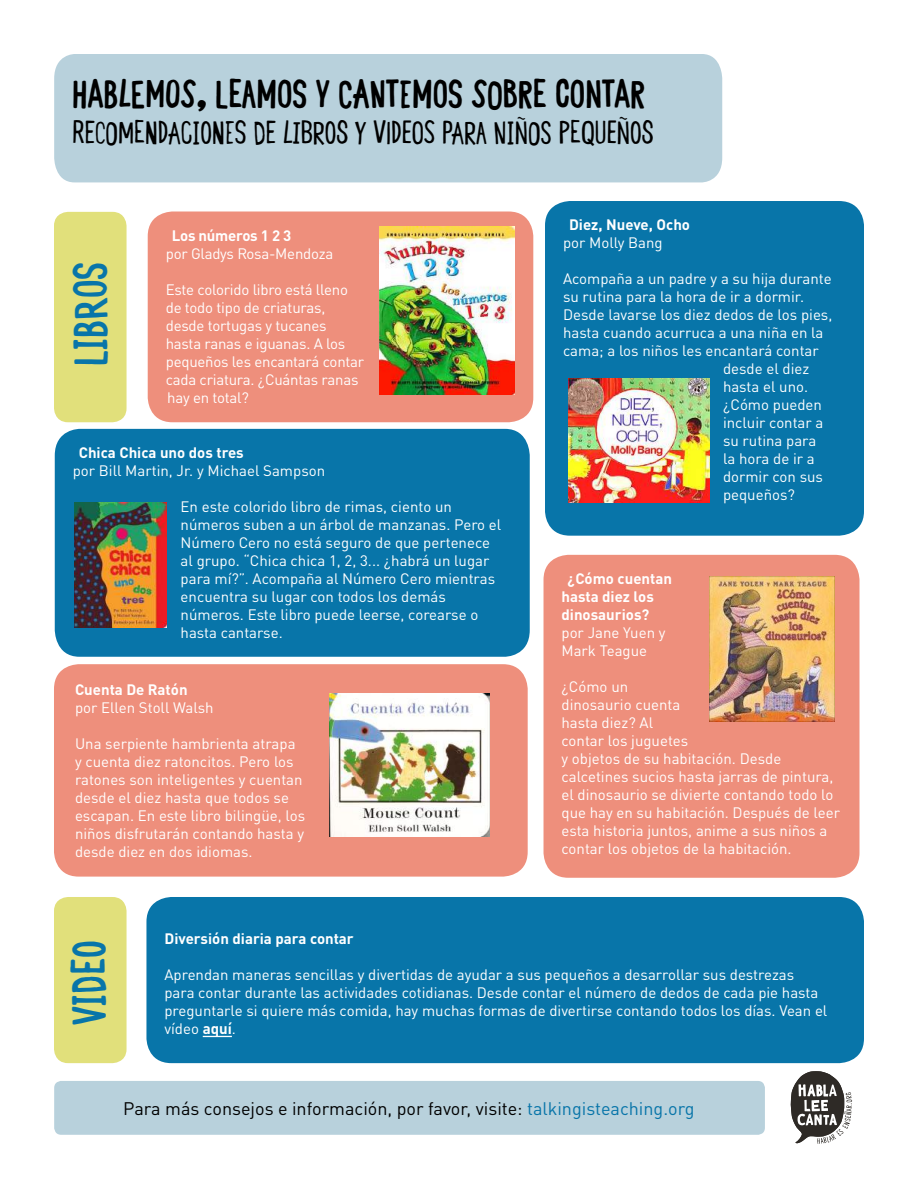
<style>
.page{position:relative;width:918px;height:1188px;background:#fff}
.page>*{position:absolute;margin:0;border:0;box-sizing:border-box;transform-origin:0 0}
.t1{font:45px "TRS Hand F Bold";color:#0875a9}
.t2{font:37.5px "TRS Hand F Bold";color:#000}
.t3{font:30px "TRS Hand F Regular";color:#000}
.t4{font:18px "DINOT";color:#000}
.t5{font:15px/18px "DINOT";color:#fff}
.t6{font:700 15px/18px "DINOT";color:#fff}
.s1{font-weight:700}
.s2{color:#0875a9}
</style>
<div class="page">
<div style="left:148px;top:212px;width:385px;height:210px;background:#ee8f7c;border-radius:25px"></div>
<div style="left:55px;top:429px;width:475px;height:228px;background:#0875a9;border-radius:26px"></div>
<div style="left:545px;top:201px;width:319px;height:335px;background:#0875a9;border-radius:25px"></div>
<div style="left:544px;top:555px;width:316px;height:323px;background:#ee8f7c;border-radius:25px"></div>
<div style="left:146px;top:897px;width:718px;height:166px;background:#0875a9;border-radius:25px"></div>
<svg style="left:203px;top:1036px;width:29px;height:1px"></svg>
<div style="left:54px;top:1081px;width:711px;height:54px;background:#b8d1dc;border-radius:7px"></div>
<div style="left:54px;top:897px;width:73px;height:166px;background:#e1e07b;border-radius:14px"></div>
<div style="left:54px;top:212px;width:73px;height:210px;background:#e1e07b;border-radius:14px"></div>
<div style="left:54px;top:664px;width:474px;height:213px;background:#ee8f7c;border-radius:25px"></div>
<div style="left:54px;top:54px;width:668px;height:128px;background:#b8d1dc"></div>
<svg style="left:791px;top:1071px;width:61px;height:73px"></svg>
<img style="left:380px;top:227px;width:135px;height:167px">
<img style="left:329px;top:693px;width:161px;height:143px">
<img style="left:74px;top:503px;width:93px;height:124px">
<img style="left:710px;top:576px;width:125px;height:146px">
<img style="left:569px;top:378px;width:140px;height:124px">
<h2 class="t2" style="left:72px;top:71px;width:574px">HABLEMOS, LEAMOS Y CANTEMOS SOBRE CONTAR</h2>
<h3 class="t3" style="left:72px;top:114px;width:583px">RECOMENDACIONES DE LIBROS Y VIDEOS PARA NIÑOS PEQUEÑOS</h3>
<h1 class="t1" style="left:63px;top:366px;width:106px;rotate:-90deg">LIBROS</h1>
<p class="t6" style="left:172px;top:226px;width:121px">Los números 1 2 3</p>
<p class="t5" style="left:166px;top:244px;width:169px">por Gladys Rosa-Mendoza</p>
<p class="t5" style="left:166px;top:280px;width:200px">Este colorido libro está lleno de todo tipo de criaturas, desde tortugas y tucanes hasta ranas e iguanas. A los pequeños les encantará contar cada criatura. ¿Cuántas ranas hay en total?</p>
<p class="t6" style="left:79px;top:443px;width:167px">Chica Chica uno dos tres</p>
<p class="t5" style="left:73px;top:462px;width:254px">por Bill Martin, Jr. y Michael Sampson</p>
<p class="t5" style="left:181px;top:498px;width:322px">En este colorido libro de rimas, ciento un números suben a un árbol de manzanas. Pero el Número Cero no está seguro de que pertenece al grupo. “Chica chica 1, 2, 3... ¿habrá un lugar para mí?”. Acompaña al Número Cero mientras encuentra su lugar con todos los demás números. Este libro puede leerse, corearse o hasta cantarse.</p>
<p class="t6" style="left:75px;top:680px;width:114px">Cuenta De Ratón</p>
<p class="t5" style="left:75px;top:698px;width:140px">por Ellen Stoll Walsh</p>
<p class="t5" style="left:75px;top:734px;width:232px">Una serpiente hambrienta atrapa y cuenta diez ratoncitos. Pero los ratones son inteligentes y cuentan desde el diez hasta que todos se escapan. En este libro bilingüe, los niños disfrutarán contando hasta y desde diez en dos idiomas.</p>
<p class="t6" style="left:569px;top:216px;width:123px">Diez, Nueve, Ocho</p>
<p class="t5" style="left:563px;top:234px;width:101px">por Molly Bang</p>
<p class="t5" style="left:563px;top:270px;width:270px">Acompaña a un padre y a su hija durante</p>
<p class="t5" style="left:563px;top:288px;width:243px">su rutina para la hora de ir a dormir.</p>
<p class="t5" style="left:563px;top:306px;width:271px">Desde lavarse los diez dedos de los pies,</p>
<p class="t5" style="left:563px;top:324px;width:262px">hasta cuando acurruca a una niña en la</p>
<p class="t5" style="left:563px;top:342px;width:257px">cama; a los niños les encantará contar</p>
<p class="t5" style="left:723px;top:360px;width:88px">desde el diez</p>
<p class="t5" style="left:723px;top:378px;width:87px">hasta el uno.</p>
<p class="t5" style="left:723px;top:396px;width:100px">¿Cómo pueden</p>
<p class="t5" style="left:723px;top:414px;width:102px">incluir contar a</p>
<p class="t5" style="left:723px;top:432px;width:95px">su rutina para</p>
<p class="t5" style="left:723px;top:450px;width:93px">la hora de ir a</p>
<p class="t5" style="left:723px;top:468px;width:102px">dormir con sus</p>
<p class="t5" style="left:723px;top:486px;width:73px">pequeños?</p>
<p class="t6" style="left:562px;top:569px;width:112px;text-indent:6px">¿Cómo cuentan hasta diez los dinosaurios?</p>
<p class="t5" style="left:562px;top:624px;width:106px">por Jane Yuen y<br>Mark Teague</p>
<p class="t5" style="left:562px;top:678px;width:280px">¿Cómo un<br>dinosaurio cuenta<br>hasta diez? Al<br>contar los juguetes<br>y objetos de su habitación. Desde calcetines sucios hasta jarras de pintura, el dinosaurio se divierte contando todo lo que hay en su habitación. Después de leer esta historia juntos, anime a sus niños a contar los objetos de la habitación.</p>
<h1 class="t1" style="left:62px;top:1025px;width:87px;rotate:-90deg">VIDEO</h1>
<p class="t6" style="left:164px;top:930px;width:191px">Diversión diaria para contar</p>
<p class="t5" style="left:164px;top:966px;width:664px">Aprendan maneras sencillas y divertidas de ayudar a sus pequeños a desarrollar sus destrezas para contar durante las actividades cotidianas. Desde contar el número de dedos de cada pie hasta preguntarle si quiere más comida, hay muchas formas de divertirse contando todos los días. Vean el vídeo <span class="s1">aquí</span>.</p>
<p class="t4" style="left:123px;top:1097px;width:573px">Para más consejos e información, por favor, visite: <span class="s2">talkingisteaching.org</span></p>
</div>
